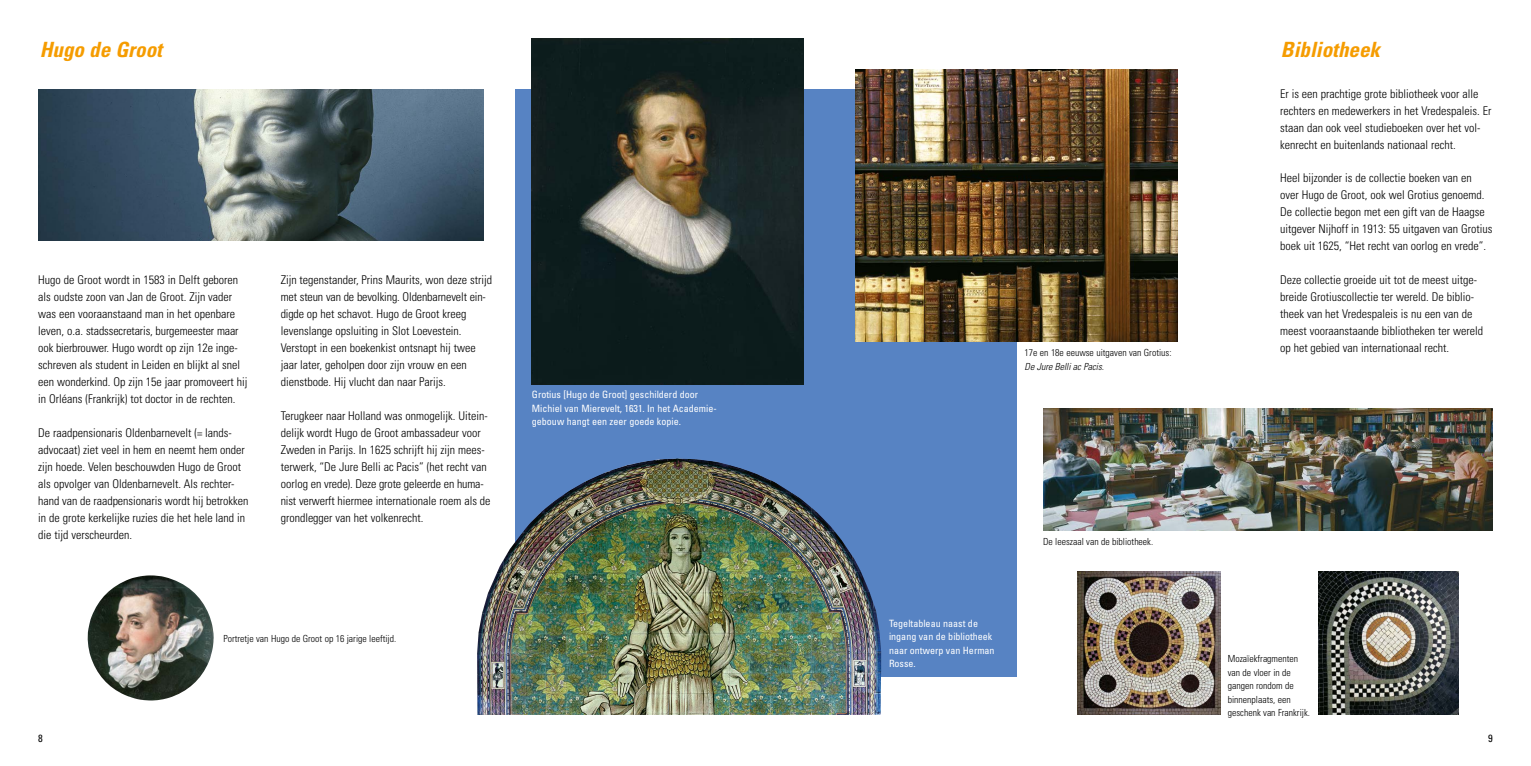
<style>
.page{position:relative;width:1531px;height:766px;background:#fff}
.page>*{position:absolute;margin:0;border:0;box-sizing:border-box;transform-origin:0 0}
.t1{font:italic 700 condensed 21px "Univers";color:#f59c00}
.t2{font:300 condensed 12px/17px "Univers";color:#000}
.t3{font:condensed 10.5px "Univers";color:#000}
.t4{font:condensed 10.05px/13.5px "Univers";color:#fff}
.t5{font:300 condensed 9.75px/13.5px "Univers";color:#000}
.t6{font:italic 300 condensed 9.75px "Univers";color:#000}
</style>
<div class="page">
<div style="left:514px;top:89px;width:502px;height:587px;background:#5783c3"></div>
<img style="left:477px;top:458px;width:404px;height:256px">
<img style="left:1318px;top:571px;width:140px;height:143px">
<img style="left:1077px;top:571px;width:143px;height:143px">
<img style="left:87px;top:575px;width:127px;height:125px">
<img style="left:1043px;top:408px;width:449px;height:122px">
<img style="left:856px;top:70px;width:322px;height:271px">
<img style="left:532px;top:38px;width:272px;height:346px">
<img style="left:38px;top:89px;width:445px;height:151px">
<h1 class="t1" style="left:40px;top:36px;width:124px">Hugo de Groot</h1>
<h1 class="t1" style="left:1281px;top:36px;width:101px">Bibliotheek</h1>
<p class="t2" style="left:38px;top:271px;width:211px">Hugo de Groot wordt in 1583 in Delft geboren als oudste zoon van Jan de Groot. Zijn vader was een vooraanstaand man in het openbare leven, o.a. stadssecretaris, burgemeester maar ook bierbrouwer. Hugo wordt op zijn 12e inge&shy;schreven als student in Leiden en blijkt al snel een wonderkind. Op zijn 15e jaar promoveert hij in Orléans (Frankrijk) tot doctor in de rechten.</p>
<p class="t2" style="left:38px;top:424px;width:212px">De raadpensionaris Oldenbarnevelt (= lands&shy;advocaat) ziet veel in hem en neemt hem onder zijn hoede. Velen beschouwden Hugo de Groot als opvolger van Oldenbarnevelt. Als rechter&shy;hand van de raadpensionaris wordt hij betrokken in de grote kerkelijke ruzies die het hele land in die tijd verscheurden.</p>
<p class="t2" style="left:281px;top:271px;width:213px">Zijn tegenstander, Prins Maurits, won deze strijd met steun van de bevolking. Oldenbarnevelt ein&shy;digde op het schavot. Hugo de Groot kreeg levenslange opsluiting in Slot Loevestein.<br>Verstopt in een boekenkist ontsnapt hij twee jaar later, geholpen door zijn vrouw en een dienstbode. Hij vlucht dan naar Parijs.</p>
<p class="t2" style="left:281px;top:407px;width:211px">Terugkeer naar Holland was onmogelijk. Uitein&shy;delijk wordt Hugo de Groot ambassadeur voor Zweden in Parijs. In 1625 schrijft hij zijn mees&shy;terwerk, “De Jure Belli ac Pacis” (het recht van oorlog en vrede). Deze grote geleerde en huma&shy;nist verwerft hiermee internationale roem als de grondlegger van het volkenrecht.</p>
<p class="t5" style="left:223px;top:631px;width:174px">Portretje van Hugo de Groot op 16 jarige leeftijd.</p>
<p class="t4" style="left:532px;top:387px;width:186px">Grotius [Hugo de Groot] geschilderd door<br>Michiel van Mierevelt, 1631. In het Academie&shy;gebouw hangt een zeer goede kopie.</p>
<p class="t5" style="left:1024px;top:346px;width:148px">17e en 18e eeuwse uitgaven van Grotius:</p>
<p class="t6" style="left:1024px;top:360px;width:81px">De Jure Belli ac Pacis.</p>
<p class="t2" style="left:1280px;top:85px;width:213px">Er is een prachtige grote bibliotheek voor alle rechters en medewerkers in het Vredespaleis. Er staan dan ook veel studieboeken over het vol&shy;kenrecht en buitenlands nationaal recht.</p>
<p class="t2" style="left:1280px;top:170px;width:214px">Heel bijzonder is de collectie boeken van en over Hugo de Groot, ook wel Grotius genoemd.<br>De collectie begon met een gift van de Haagse uitgever Nijhoff in 1913: 55 uitgaven van Grotius boek uit 1625, “Het recht van oorlog en vrede”.</p>
<p class="t2" style="left:1280px;top:271px;width:204px">Deze collectie groeide uit tot de meest uitge&shy;breide Grotiuscollectie ter wereld. De biblio&shy;theek van het Vredespaleis is nu een van de meest vooraanstaande bibliotheken ter wereld op het gebied van internationaal recht.</p>
<p class="t4" style="left:889px;top:616px;width:107px">Tegeltableau naast de ingang van de bibliotheek naar ontwerp van Herman<br>Rosse.</p>
<p class="t5" style="left:1043px;top:534px;width:112px">De leeszaal van de bibliotheek.</p>
<p class="t5" style="left:1228px;top:651px;width:84px">Mozaïekfragmenten van de vloer in de gangen rondom de binnenplaats, een geschenk van Frankrijk.</p>
<p class="t3" style="left:38px;top:731px;width:6px">8</p>
<p class="t3" style="left:1488px;top:731px;width:6px">9</p>
</div>
